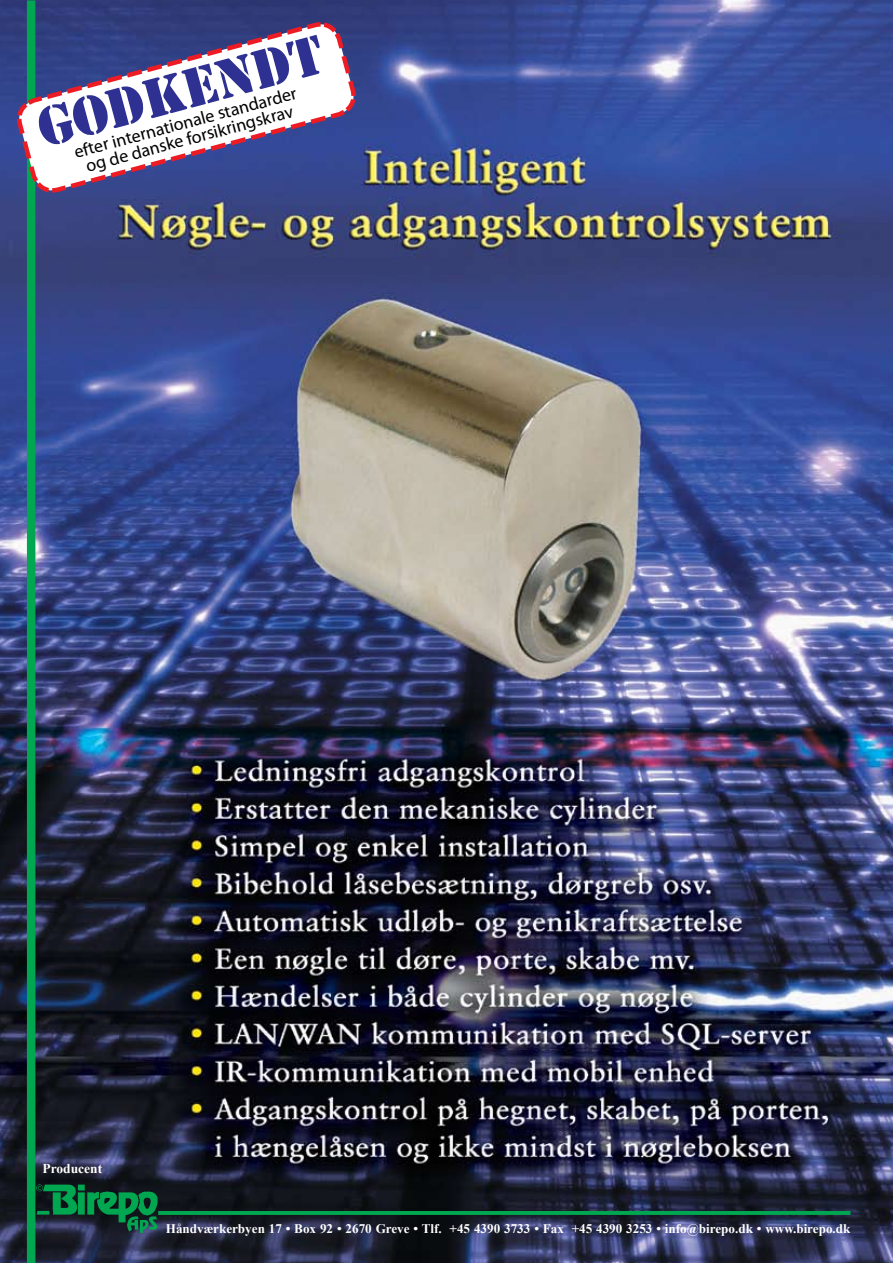
<style>
.page{position:relative;width:893px;height:1263px;background:#fff}
.page>*{position:absolute;margin:0;border:0;box-sizing:border-box;transform-origin:0 0}
.t1{font:51px "Stamp Plain";color:#2e3192}
.t2{font:18px/16.5px "Myriad Pro";color:#000;text-align:center}
.t3{font:700 13.5px "Times New Roman";color:#fff}
.t4{font:700 13.05px "Times New Roman";color:#fff}
</style>
<div class="page">
<img style="left:0;top:0;width:893px;height:1263px">
<div style="left:158px;top:1211px;width:692px;height:4px;border:2px solid #00a650"></div>
<img style="left:14px;top:0;width:344px;height:1263px">
<svg style="left:15px;top:20px;width:343px;height:189px"></svg>
<h1 class="t1" style="left:30px;top:97px;width:295px;rotate:-15deg">Godkendt</h1>
<h2 class="t2" style="left:72px;top:144px;width:231px;rotate:-15deg">efter internationale standarder og de danske forsikringskrav</h2>
<p class="t3" style="left:43px;top:1159px;width:61px">Producent</p>
<p class="t4" style="left:166px;top:1219px;width:686px">Håndværkerbyen 17 • Box 92 • 2670 Greve • Tlf. +45 4390 3733 • Fax +45 4390 3253 • info@birepo.dk • www.birepo.dk</p>
</div>
